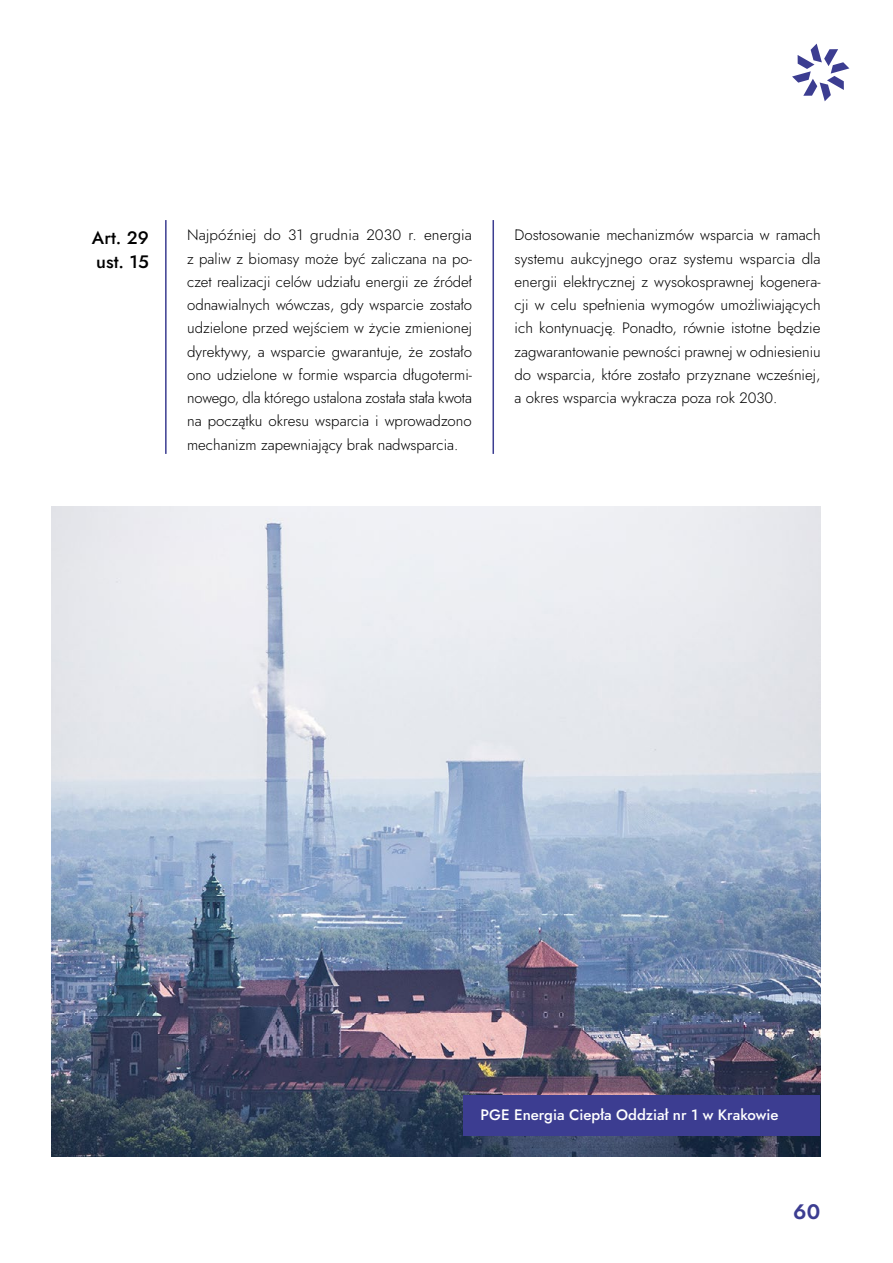
<style>
.page{position:relative;width:893px;height:1263px;background:#fff}
.page>*{position:absolute;margin:0;border:0;box-sizing:border-box;transform-origin:0 0}
.t1{font:600 21px "Jost";color:#3c3d91}
.t2{font:500 18px/24px "Jost";color:#000}
.t3{font:300 15px/23.2px "Jost";color:#000;text-align:justify}
.t4{font:500 15px "Jost";color:#fff}
</style>
<div class="page">
<svg style="left:792px;top:44px;width:57px;height:57px"></svg>
<hr style="left:165px;top:220px;width:2px;height:234px;background:#3c3d91">
<hr style="left:492px;top:220px;width:2px;height:234px;background:#3c3d91">
<img style="left:51px;top:506px;width:770px;height:651px">
<div style="left:463px;top:1095px;width:357px;height:40px;background:#3c3d91"></div>
<p class="t2" style="left:92px;top:225px;width:58px">Art. 29 ust. 15</p>
<p class="t3" style="left:187px;top:224px;width:286px">Najpóźniej do 31 grudnia 2030 r. energia z paliw z biomasy może być zaliczana na po&shy;czet realizacji celów udziału energii ze źródeł odnawialnych wówczas, gdy wsparcie zostało udzielone przed wejściem w życie zmienionej dyrektywy, a wsparcie gwarantuje, że zostało ono udzielone w formie wsparcia długotermi&shy;nowego, dla którego ustalona została stała kwota na początku okresu wsparcia i wprowadzono mechanizm zapewniający brak nadwsparcia.</p>
<p class="t3" style="left:514px;top:224px;width:308px">Dostosowanie mechanizmów wsparcia w ramach systemu aukcyjnego oraz systemu wsparcia dla energii elektrycznej z wysokosprawnej kogenera&shy;cji w celu spełnienia wymogów umożliwiających ich kontynuację. Ponadto, równie istotne będzie zagwarantowanie pewności prawnej w odniesieniu do wsparcia, które zostało przyznane wcześniej, a okres wsparcia wykracza poza rok 2030.</p>
<p class="t4" style="left:480px;top:1105px;width:300px">PGE Energia Ciepła Oddział nr 1 w Krakowie</p>
<h1 class="t1" style="left:793px;top:1197px;width:28px">60</h1>
</div>
